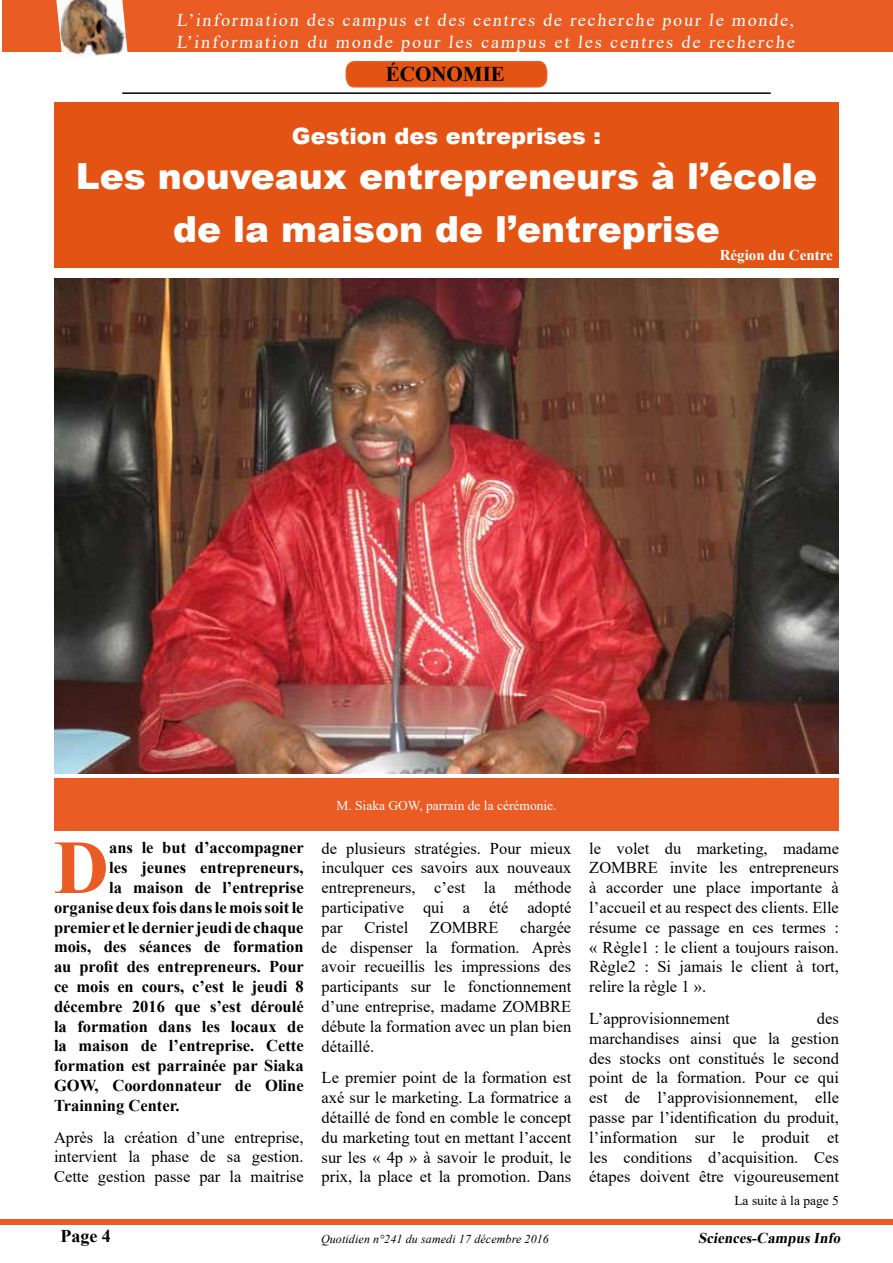
<style>
.page{position:relative;width:893px;height:1263px;background:#fff}
.page>*{position:absolute;margin:0;border:0;box-sizing:border-box;transform-origin:0 0}
.t1{font:700 76.35px "Times New Roman";color:#ea5c24}
.t2{font:900 36px/52.5px "Arial";color:#fff;text-align:center}
.t3{font:900 22.5px "Arial";color:#fff}
.t4{font:700 21px "Times New Roman";color:#000}
.t5{font:18px/21.6px "Times New Roman";letter-spacing:.105em;color:#fff}
.t6{font:700 18px "Times New Roman";color:#000}
.t7{font:16.5px/19.8px "Times New Roman";color:#000;text-align:justify}
.t8{font:700 16.5px "Times New Roman";color:#000}
.t9{font:italic 700 15px "Times New Roman";color:#000}
.t10{font:700 15px "Times New Roman";color:#fff}
.t11{font:13.5px "Times New Roman";color:#fff}
.t12{font:13.5px "Times New Roman";color:#000}
.t13{font:italic 12px "Times New Roman";letter-spacing:.01em;color:#000}
</style>
<div class="page">
<div style="left:1px;top:1219px;width:892px;height:6px;background:#ea5c24"></div>
<hr style="left:122px;top:92px;width:649px;height:2px;background:#000">
<div style="left:2px;top:0;width:891px;height:51px;background:#ea5c24"></div>
<img style="left:56px;top:0;width:72px;height:58px">
<div style="left:54px;top:779px;width:785px;height:52px;background:#ea5c24"></div>
<svg style="left:345px;top:61px;width:203px;height:27px;background:#e45b1e"></svg>
<img style="left:54px;top:279px;width:785px;height:495px">
<div style="left:54px;top:102px;width:785px;height:166px;background:#e35414"></div>
<p class="t5" style="left:176px;top:9px;width:622px">L’information des campus et des centres de recherche pour le monde,<br>L’information du monde pour les campus et les centres de recherche</p>
<p class="t4" style="left:386px;top:59px;width:121px">ÉCONOMIE</p>
<h3 class="t3" style="left:292px;top:120px;width:311px">Gestion des entreprises :</h3>
<h2 class="t2" style="left:76px;top:149px;width:743px">Les nouveaux entrepreneurs à l’école de la maison de l’entreprise</h2>
<p class="t10" style="left:720px;top:244px;width:115px">Région du Centre</p>
<h1 class="t1" style="left:54px;top:812px;width:57px">D</h1>
<p class="t8" style="left:109px;top:836px;width:196px">ans le but d’accompagner</p>
<p class="t8" style="left:109px;top:856px;width:196px">les jeunes entrepreneurs,</p>
<p class="t8" style="left:109px;top:875px;width:196px">la maison de l’entreprise</p>
<p class="t8" style="left:54px;top:895px;width:251px">organise deux fois dans le mois soit le</p>
<p class="t8" style="left:54px;top:915px;width:251px">premier et le dernier jeudi de chaque</p>
<p class="t8" style="left:54px;top:935px;width:251px">mois, des séances de formation</p>
<p class="t8" style="left:54px;top:955px;width:251px">au profit des entrepreneurs. Pour</p>
<p class="t8" style="left:54px;top:974px;width:251px">ce mois en cours, c’est le jeudi 8</p>
<p class="t8" style="left:54px;top:994px;width:251px">décembre 2016 que s’est déroulé</p>
<p class="t8" style="left:54px;top:1014px;width:251px">la formation dans les locaux de</p>
<p class="t8" style="left:54px;top:1034px;width:251px">la maison de l’entreprise. Cette</p>
<p class="t8" style="left:54px;top:1054px;width:251px">formation est parrainée par Siaka</p>
<p class="t8" style="left:54px;top:1073px;width:251px">GOW, Coordonnateur de Oline</p>
<p class="t8" style="left:54px;top:1093px;width:127px">Trainning Center.</p>
<p class="t7" style="left:54px;top:1127px;width:251px">Après la création d’une entreprise, intervient la phase de sa gestion.<br>Cette gestion passe par la maitrise</p>
<p class="t11" style="left:336px;top:795px;width:222px">M. Siaka GOW, parrain de la cérémonie.</p>
<p class="t7" style="left:322px;top:838px;width:251px">de plusieurs stratégies. Pour mieux inculquer ces savoirs aux nouveaux entrepreneurs, c’est la méthode participative qui a été adopté par</p>
<p class="t7" style="left:322px;top:917px;width:251px;text-indent:199px">chargée de dispenser la formation. Après avoir recueillis les impressions des participants sur le fonctionnement d’une entreprise, madame ZOMBRE débute la formation avec un plan bien détaillé.</p>
<p class="t7" style="left:322px;top:1067px;width:251px">Le premier point de la formation est axé sur le marketing. La formatrice a détaillé de fond en comble le concept du marketing tout en mettant l’accent sur les « 4p » à savoir le produit, le prix, la place et la promotion. Dans</p>
<p class="t7" style="left:364px;top:917px;width:46px">Cristel</p>
<p class="t7" style="left:430px;top:917px;width:70px">ZOMBRE</p>
<p class="t7" style="left:589px;top:838px;width:251px">le volet du marketing, madame ZOMBRE invite les entrepreneurs à accorder une place importante à l’accueil et au respect des clients. Elle résume ce passage en ces termes : « Règle1 : le client a toujours raison.<br>Règle2 : Si jamais le client à tort, relire la règle 1 ».</p>
<p class="t7" style="left:589px;top:1008px;width:142px">L’approvisionnement</p>
<p class="t7" style="left:589px;top:1008px;width:251px;text-indent:228px">des marchandises ainsi que la gestion des stocks ont constitués le second point de la formation. Pour ce qui est de l’approvisionnement, elle passe par l’identification du produit, l’information sur le produit et les conditions d’acquisition. Ces étapes doivent être vigoureusement</p>
<p class="t12" style="left:734px;top:1191px;width:106px">La suite à la page 5</p>
<p class="t6" style="left:60px;top:1223px;width:52px">Page 4</p>
<p class="t13" style="left:321px;top:1231px;width:229px">Quotidien n°241 du samedi 17 décembre 2016</p>
<p class="t9" style="left:698px;top:1227px;width:147px">Sciences-CampusInfo</p>
</div>
